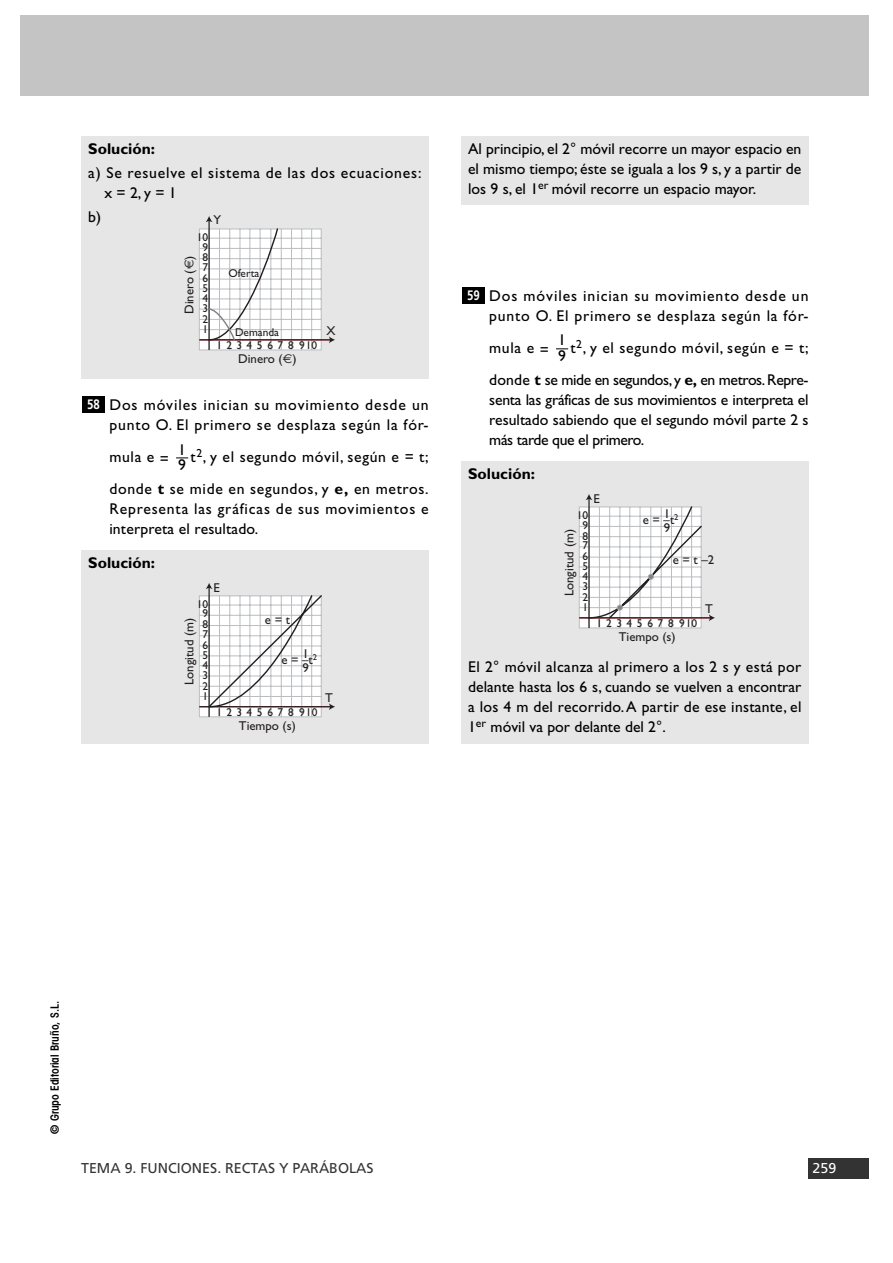
<style>
.page{position:relative;width:893px;height:1263px;background:#fff}
.page>*{position:absolute;margin:0;border:0;box-sizing:border-box;transform-origin:0 0}
.t1{font:15.6px/20px "Gill Sans";letter-spacing:.045em;color:#000}
.t2{font:15.6px/32.1px "Gill Sans";letter-spacing:-.025em;color:#000;text-align:right}
.t3{font:700 15.6px "Gill Sans";color:#000}
.t4{font:14.25px "Frutiger";color:#333}
.t5{font:14.25px "Frutiger";color:#fff}
.t6{font:700 13.65px "Frutiger";color:#fff;scale:.83 1}
.t7{font:12.9px/14.2px "Gill Sans";color:#231f20}
.t8{font:11.4px/9.8px "Gill Sans";letter-spacing:.365em;color:#231f20}
.t9{font:11.4px "Gill Sans";letter-spacing:.39em;color:#231f20}
.t10{font:600 condensed 11.4px "Avant Garde";color:#000}
.t11{font:11.4px "Gill Sans";color:#231f20}
.s1{font-family:"Euro Sans"}
.s2{font-weight:700}
</style>
<div class="page">
<div style="left:461px;top:461px;width:347px;height:283px;background:#e6e6e6"></div>
<svg style="left:556px;top:348px;width:12px;height:1px"></svg>
<div style="left:462px;top:288px;width:22px;height:16px;background:#000"></div>
<div style="left:461px;top:136px;width:347px;height:69px;background:#e6e6e6"></div>
<div style="left:81px;top:550px;width:347px;height:194px;background:#e6e6e6"></div>
<svg style="left:176px;top:458px;width:12px;height:1px"></svg>
<div style="left:82px;top:397px;width:23px;height:16px;background:#000"></div>
<div style="left:81px;top:136px;width:347px;height:242px;background:#e6e6e6"></div>
<div style="left:808px;top:1158px;width:61px;height:20px;background:#333"></div>
<div style="left:20px;top:15px;width:849px;height:81px;background:#c4c4c4"></div>
<hr style="left:199px;top:339px;width:132px;height:1px;background:#231f20">
<svg style="left:329px;top:336px;width:6px;height:7px"></svg>
<svg style="left:199px;top:216px;width:123px;height:135px"></svg>
<hr style="left:199px;top:706px;width:132px;height:1px;background:#231f20">
<svg style="left:329px;top:703px;width:6px;height:7px"></svg>
<svg style="left:199px;top:583px;width:124px;height:135px"></svg>
<svg style="left:579px;top:494px;width:136px;height:135px"></svg>
<p class="t3" style="left:88px;top:143px;width:68px">Solución:</p>
<p class="t1" style="left:104px;top:164px;width:318px;text-indent:-16px">a) Se resuelve el sistema de las dos ecuaciones: x = 2,y = 1</p>
<p class="t1" style="left:88px;top:208px;width:14px">b)</p>
<p class="t7" style="left:213px;top:214px;width:9px">Y</p>
<p class="t8" style="left:197px;top:233px;width:13px;text-align:center">10<br>9</p>
<p class="t8" style="left:202px;top:254px;width:7px">8<br>7</p>
<p class="t7" style="left:183px;top:314px;width:60px;rotate:-90deg">Dinero (<span class="s1">€</span>)</p>
<p class="t8" style="left:202px;top:274px;width:7px">6</p>
<p class="t8" style="left:202px;top:284px;width:7px">5</p>
<p class="t8" style="left:202px;top:295px;width:7px">4<br>3</p>
<p class="t8" style="left:202px;top:315px;width:7px">2</p>
<p class="t8" style="left:202px;top:326px;width:7px">1</p>
<p class="t8" style="left:228px;top:269px;width:32px">Oferta</p>
<p class="t11" style="left:235px;top:328px;width:46px">Demanda</p>
<p class="t9" style="left:216px;top:341px;width:102px">12345678910</p>
<p class="t7" style="left:238px;top:353px;width:60px">Dinero (<span class="s1">€</span>)</p>
<p class="t7" style="left:326px;top:325px;width:11px">X</p>
<p class="t6" style="left:87px;top:399px;width:17px">58</p>
<p class="t1" style="left:109px;top:397px;width:321px">Dos móviles inician su movimiento desde un punto O. El primero se desplaza según la fór-</p>
<p class="t1" style="left:109px;top:449px;width:61px">mula e =</p>
<p class="t1" style="left:178px;top:443px;width:9px;line-height:15.9px">1<br>9</p>
<p class="t1" style="left:109px;top:443px;width:321px;line-height:32.1px;text-align:right">t<sup>2</sup>, y el segundo móvil, según e = t;<br>donde <span class="s2">t</span> se mide en segundos, y <span class="s2">e,</span> en metros.</p>
<p class="t1" style="left:109px;top:501px;width:321px">Representa las gráficas de sus movimientos e interpreta el resultado.</p>
<p class="t3" style="left:88px;top:557px;width:68px">Solución:</p>
<p class="t7" style="left:213px;top:582px;width:8px">E</p>
<p class="t8" style="left:197px;top:600px;width:13px;text-align:center">10<br>9</p>
<p class="t7" style="left:183px;top:685px;width:69px;rotate:-90deg">Longitud (m)</p>
<p class="t8" style="left:202px;top:621px;width:7px">8<br>7</p>
<p class="t8" style="left:202px;top:641px;width:7px">6</p>
<p class="t8" style="left:202px;top:651px;width:7px">5</p>
<p class="t8" style="left:202px;top:662px;width:7px">4<br>3</p>
<p class="t8" style="left:202px;top:682px;width:7px">2</p>
<p class="t8" style="left:202px;top:692px;width:7px">1</p>
<p class="t7" style="left:265px;top:614px;width:27px">e = t</p>
<p class="t7" style="left:281px;top:654px;width:33px">e = –t</p>
<p class="t7" style="left:302px;top:648px;width:16px">1 <sub>2<br></sub>9</p>
<p class="t9" style="left:216px;top:708px;width:102px">12345678910</p>
<p class="t7" style="left:239px;top:720px;width:58px">Tiempo (s)</p>
<p class="t7" style="left:325px;top:692px;width:9px">T</p>
<p class="t1" style="left:468px;top:140px;width:335px;text-align:justify">Al principio, el 2° móvil recorre un mayor espacio en el mismo tiempo; éste se iguala a los 9 s, y a partir de los 9 s, el 1<sup>er</sup> móvil recorre un espacio mayor.</p>
<p class="t6" style="left:467px;top:290px;width:17px">59</p>
<p class="t1" style="left:489px;top:288px;width:321px">Dos móviles inician su movimiento desde un punto O. El primero se desplaza según la fór-</p>
<p class="t1" style="left:489px;top:340px;width:61px">mula e =</p>
<p class="t1" style="left:558px;top:334px;width:9px;line-height:15.9px">1<br>9</p>
<p class="t2" style="left:489px;top:334px;width:321px">t<sup>2</sup>, y el segundo móvil, según e = t;<br>donde <span class="s2">t</span> se mide en segundos,y <span class="s2">e,</span> en metros.Repre-</p>
<p class="t1" style="left:489px;top:392px;width:321px;text-align:justify">senta las gráficas de sus movimientos e interpreta el resultado sabiendo que el segundo móvil parte 2 s más tarde que el primero.</p>
<p class="t3" style="left:468px;top:468px;width:68px">Solución:</p>
<p class="t7" style="left:593px;top:493px;width:8px">E</p>
<p class="t8" style="left:576px;top:511px;width:13px;text-align:center">10<br>9</p>
<p class="t7" style="left:563px;top:596px;width:69px;rotate:-90deg">Longitud (m)</p>
<p class="t8" style="left:582px;top:532px;width:7px">8<br>7</p>
<p class="t8" style="left:582px;top:552px;width:7px">6</p>
<p class="t8" style="left:582px;top:562px;width:7px">5</p>
<p class="t8" style="left:582px;top:573px;width:7px">4<br>3</p>
<p class="t8" style="left:582px;top:593px;width:7px">2</p>
<p class="t8" style="left:582px;top:604px;width:7px">1</p>
<p class="t7" style="left:664px;top:508px;width:16px">1 <sub>2<br></sub>9</p>
<p class="t7" style="left:642px;top:514px;width:33px">e = –t</p>
<p class="t7" style="left:672px;top:554px;width:43px">e = t –2</p>
<p class="t7" style="left:705px;top:603px;width:9px">T</p>
<p class="t9" style="left:596px;top:619px;width:102px">12345678910</p>
<p class="t7" style="left:618px;top:631px;width:58px">Tiempo (s)</p>
<p class="t1" style="left:468px;top:659px;width:335px;text-align:justify">El 2° móvil alcanza al primero a los 2 s y está por delante hasta los 6 s, cuando se vuelven a encontrar a los 4 m del recorrido.A partir de ese instante, el 1<sup>er</sup> móvil va por delante del 2°.</p>
<p class="t10" style="left:50px;top:1134px;width:134px;rotate:-90deg">© Grupo Editorial Bruño, S.L.</p>
<p class="t4" style="left:81px;top:1163px;width:294px">TEMA 9. FUNCIONES. RECTAS Y PARÁBOLAS</p>
<p class="t5" style="left:812px;top:1163px;width:25px">259</p>
</div>
